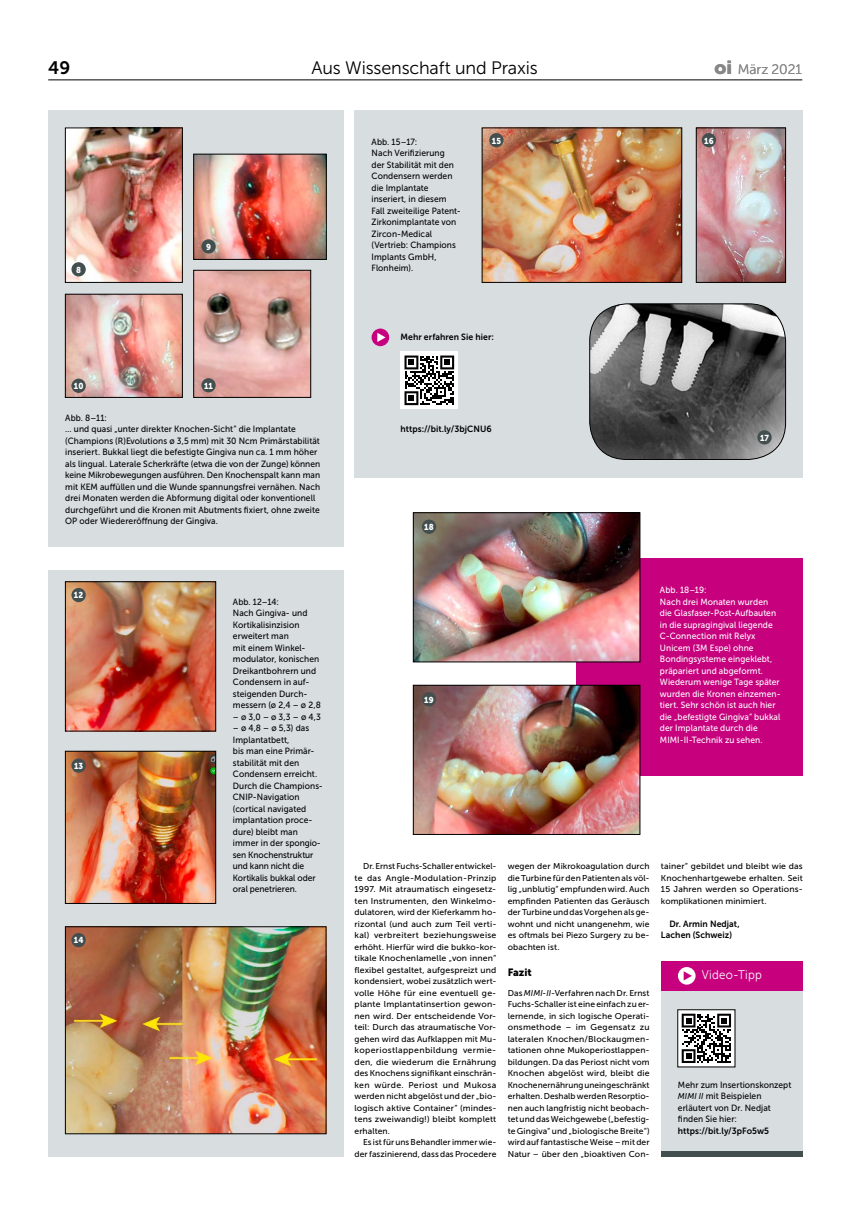
<style>
.page{position:relative;width:851px;height:1219px;background:#fff}
.page>*{position:absolute;margin:0;border:0;box-sizing:border-box;transform-origin:0 0}
.t1{font:18.8px "Museo Sans 900";color:#868786}
.t2{font:18px "Museo Sans 300";letter-spacing:-.01em;color:#000}
.t3{font:18px "Museo Sans 700";color:#000}
.t4{font:13.8px "Museo Sans 300";letter-spacing:-.005em;color:#868786}
.t5{font:12.5px "Museo Sans 300";letter-spacing:.02em;color:#fff;scale:.92 1}
.t6{font:10.5px "Museo Sans 900";letter-spacing:-.005em;color:#000}
.t7{font:9px/11.5px "Museo Sans 500";letter-spacing:.01em;color:#000;scale:.94 1}
.t8{font:9px/11.5px "Museo Sans 500";letter-spacing:.01em;color:#fff;scale:.94 1}
.t9{font:9px/11.5px "Museo Sans 700";letter-spacing:.01em;color:#000;scale:.96 1}
.t10{font:8.6px "Museo Sans 900";letter-spacing:.015em;color:#fff;scale:.92 1}
.t11{font:8.5px/11.5px "Museo Sans 500";letter-spacing:.015em;color:#000;text-align:justify}
.s1{font-style:italic}
.s2{font-style:italic;font-size:8.5px}
</style>
<div class="page">
<hr style="left:48px;top:79px;width:754px;height:1px;background:#000">
<div style="left:354px;top:111px;width:448px;height:367px;background:#d8dde0"></div>
<img style="left:698px;top:130px;width:85px;height:151px">
<div style="left:696px;top:128px;width:89px;height:155px;border:1px solid #000"></div>
<img style="left:589px;top:304px;width:196px;height:155px">
<div style="left:589px;top:304px;width:196px;height:156px;border:1px solid #000;border-radius:37px"></div>
<div style="left:400px;top:352px;width:58px;height:57px;background:#fff"></div>
<svg style="left:404px;top:356px;width:50px;height:49px"></svg>
<div style="left:48px;top:570px;width:295px;height:587px;background:#d8dde0"></div>
<img style="left:67px;top:584px;width:147px;height:145px">
<div style="left:65px;top:582px;width:151px;height:149px;border:1px solid #000"></div>
<img style="left:67px;top:753px;width:147px;height:149px">
<div style="left:65px;top:751px;width:151px;height:153px;border:1px solid #000"></div>
<img style="left:67px;top:929px;width:257px;height:203px">
<div style="left:65px;top:927px;width:261px;height:207px;border:1px solid #000"></div>
<div style="left:48px;top:111px;width:295px;height:436px;background:#d8dde0"></div>
<img style="left:67px;top:130px;width:113px;height:151px">
<div style="left:65px;top:128px;width:117px;height:155px;border:1px solid #000"></div>
<img style="left:195px;top:156px;width:129px;height:102px">
<div style="left:193px;top:154px;width:133px;height:106px;border:1px solid #000"></div>
<img style="left:67px;top:296px;width:113px;height:100px">
<div style="left:65px;top:294px;width:117px;height:104px;border:1px solid #000"></div>
<img style="left:195px;top:272px;width:114px;height:124px">
<div style="left:193px;top:270px;width:118px;height:128px;border:1px solid #000"></div>
<div style="left:71px;top:262px;width:15px;height:14px;background:#434e4e;border-radius:50%"></div>
<div style="left:201px;top:239px;width:15px;height:15px;background:#434e4e;border-radius:50%"></div>
<div style="left:71px;top:379px;width:15px;height:14px;background:#434e4e;border-radius:50%"></div>
<div style="left:201px;top:378px;width:15px;height:14px;background:#434e4e;border-radius:50%"></div>
<div style="left:71px;top:588px;width:15px;height:14px;background:#434e4e;border-radius:50%"></div>
<div style="left:71px;top:758px;width:15px;height:15px;background:#434e4e;border-radius:50%"></div>
<div style="left:71px;top:933px;width:15px;height:14px;background:#434e4e;border-radius:50%"></div>
<img style="left:484px;top:130px;width:195px;height:151px">
<div style="left:660px;top:986px;width:142px;height:171px;background:#d8dde0"></div>
<div style="left:660px;top:961px;width:142px;height:29px;background:#c7007e"></div>
<div style="left:660px;top:1151px;width:142px;height:6px;background:#434e4e"></div>
<svg style="left:677px;top:967px;width:18px;height:18px"></svg>
<svg style="left:683px;top:971px;width:8px;height:9px"></svg>
<div style="left:677px;top:1010px;width:57px;height:57px;background:#fff"></div>
<svg style="left:681px;top:1014px;width:50px;height:49px"></svg>
<div style="left:575px;top:559px;width:227px;height:217px;background:#c7007e"></div>
<img style="left:415px;top:515px;width:223px;height:145px">
<div style="left:413px;top:513px;width:227px;height:149px;border:1px solid #000"></div>
<img style="left:415px;top:687px;width:223px;height:146px">
<div style="left:413px;top:685px;width:227px;height:150px;border:1px solid #000"></div>
<div style="left:489px;top:133px;width:14px;height:14px;background:#434e4e;border-radius:50%"></div>
<div style="left:701px;top:133px;width:15px;height:14px;background:#434e4e;border-radius:50%"></div>
<div style="left:757px;top:430px;width:14px;height:14px;background:#434e4e;border-radius:50%"></div>
<div style="left:422px;top:520px;width:14px;height:14px;background:#434e4e;border-radius:50%"></div>
<div style="left:422px;top:692px;width:14px;height:14px;background:#434e4e;border-radius:50%"></div>
<div style="left:371px;top:329px;width:18px;height:17px;background:#c7007e;border-radius:50%"></div>
<svg style="left:377px;top:333px;width:8px;height:9px"></svg>
<h2 class="t3" style="left:48px;top:58px;width:24px">49</h2>
<h2 class="t2" style="left:311px;top:58px;width:228px">Aus Wissenschaft und Praxis</h2>
<h1 class="t1" style="left:714px;top:57px;width:19px">oi</h1>
<h3 class="t4" style="left:737px;top:62px;width:66px">März 2021</h3>
<p class="t10" style="left:76px;top:265px;width:7px">8</p>
<p class="t10" style="left:206px;top:242px;width:7px">9</p>
<p class="t10" style="left:74px;top:381px;width:12px">10</p>
<p class="t10" style="left:204px;top:381px;width:11px">11</p>
<p class="t7" style="left:65px;top:412px;width:273px">Abb. 8–11:<br>… und quasi „unter direkter Knochen-Sicht“ die Implantate (Champions (R)Evolutions ø 3,5 mm) mit 30 Ncm Primärstabilität inseriert. Bukkal liegt die befestigte Gingiva nun ca. 1 mm höher als lingual. Laterale Scherkräfte (etwa die von der Zunge) können keine Mikrobewegungen ausführen. Den Knochenspalt kann man mit KEM auffüllen und die Wunde spannungsfrei vernähen. Nach drei Monaten werden die Abformung digital oder konventionell durchgeführt und die Kronen mit Abutments fixiert, ohne zweite OP oder Wiedereröffnung der Gingiva.</p>
<p class="t10" style="left:74px;top:590px;width:12px">12</p>
<p class="t10" style="left:74px;top:761px;width:11px">13</p>
<p class="t10" style="left:74px;top:935px;width:12px">14</p>
<p class="t7" style="left:233px;top:596px;width:95px">Abb. 12–14:<br>Nach Gingiva- und<br>Kortikalisinzision erweitert man<br>mit einem Winkel&shy;modulator, konischen<br>Dreikantbohrern und<br>Condensern in auf&shy;steigenden Durch&shy;messern (ø 2,4 – ø 2,8</p>
<p class="t7" style="left:233px;top:711px;width:95px">– ø 3,0 – ø 3,3 – ø 4,3</p>
<p class="t7" style="left:233px;top:722px;width:97px">– ø 4,8 – ø 5,3) das<br>Implantatbett,<br>bis man eine Primär&shy;stabilität mit den<br>Condensern erreicht.<br>Durch die Champions-<br>CNIP-Navigation (cortical navigated implantation proce&shy;dure) bleibt man immer in der spongio&shy;sen Knochenstruktur und kann nicht die<br>Kortikalis bukkal oder oral penetrieren.</p>
<p class="t7" style="left:371px;top:136px;width:96px">Abb. 15–17:<br>Nach Verifizierung<br>der Stabilität mit den<br>Condensern werden die Implantate inseriert, in diesem<br>Fall zweiteilige Patent-<br>Zirkonimplantate von<br>Zircon-Medical (Vertrieb: Champions<br>Implants GmbH,<br>Flonheim).</p>
<p class="t10" style="left:491px;top:136px;width:11px">15</p>
<p class="t10" style="left:704px;top:136px;width:12px">16</p>
<p class="t9" style="left:400px;top:331px;width:99px">Mehr erfahren Sie hier:</p>
<p class="t9" style="left:400px;top:423px;width:96px">https://bit.ly/3bjCNU6</p>
<p class="t10" style="left:424px;top:522px;width:12px">18</p>
<p class="t10" style="left:424px;top:695px;width:12px">19</p>
<p class="t10" style="left:759px;top:433px;width:11px">17</p>
<p class="t8" style="left:659px;top:584px;width:130px">Abb. 18–19:<br>Nach drei Monaten wurden die Glasfaser-Post-Aufbauten in die supragingival liegende<br>C-Connection mit Relyx<br>Unicem (3M Espe) ohne<br>Bondingsysteme eingeklebt, präpariert und abgeformt.<br>Wiederum wenige Tage später wurden die Kronen einzemen&shy;tiert. Sehr schön ist auch hier die „befestigte Gingiva“ bukkal der Implantate durch die<br>MIMI-II-Technik zu sehen.</p>
<p class="t11" style="left:354px;top:860px;width:143px;text-align:left;text-indent:9px">Dr. Ernst Fuchs-Schaller entwickel&shy;te das Angle-Modulation-Prinzip 1997. Mit atraumatisch eingesetz&shy;ten Instrumenten, den Winkelmo&shy;dulatoren, wird der Kieferkamm ho&shy;rizontal (und auch zum Teil verti&shy;kal) verbreitert beziehungsweise erhöht. Hierfür wird die bukko-kor&shy;tikale Knochenlamelle „von innen“ flexibel gestaltet, aufgespreizt und kondensiert, wobei zusätzlich wert&shy;volle Höhe für eine eventuell ge&shy;plante lmplantatinsertion gewon&shy;nen wird. Der entscheidende Vor&shy;teil: Durch das atraumatische Vor&shy;gehen wird das Aufklappen mit Mu&shy;koperiostlappenbildung vermie&shy;den, die wiederum die Ernährung des Knochens signifikant einschrän&shy;ken würde. Periost und Mukosa werden nicht abgelöst und der „bio&shy;logisch aktive Container” (mindes&shy;tens zweiwandig!) bleibt komplett erhalten.</p>
<p class="t11" style="left:354px;top:1136px;width:143px;text-align:right">Es ist für uns Behandler immer wie&shy;der faszinierend, dass das Procedere</p>
<p class="t11" style="left:507px;top:860px;width:143px">wegen der Mikrokoagulation durch die Turbine für den Patienten als völ&shy;lig „unblutig“ empfunden wird. Auch empfinden Patienten das Geräusch der Turbine und das Vorgehen als ge&shy;wohnt und nicht unangenehm, wie es oftmals bei Piezo Surgery zu be&shy;obachten ist.</p>
<p class="t6" style="left:507px;top:966px;width:25px">Fazit</p>
<p class="t11" style="left:507px;top:987px;width:143px">Das <span class="s1">MIMI-II</span>-Verfahren nach Dr. Ernst Fuchs-Schaller ist eine einfach zu er&shy;lernende, in sich logische Operati&shy;onsmethode – im Gegensatz zu lateralen Knochen/Blockaugmen&shy;tationen ohne Mukoperiostlappen&shy;bildungen. Da das Periost nicht vom Knochen abgelöst wird, bleibt die Knochenernährung uneingeschränkt erhalten. Deshalb werden Resorptio&shy;nen auch langfristig nicht beobach&shy;tet und das Weichgewebe („befestig&shy;te Gingiva“ und „biologische Breite“) wird auf fantastische Weise – mit der Natur – über den „bioaktiven Con-</p>
<p class="t11" style="left:660px;top:860px;width:143px">tainer“ gebildet und bleibt wie das Knochenhartgewebe erhalten. Seit 15 Jahren werden so Operations&shy;komplikationen minimiert.</p>
<p class="t9" style="left:660px;top:918px;width:83px;text-indent:9px">Dr. Armin Nedjat,<br>Lachen (Schweiz)</p>
<h3 class="t5" style="left:701px;top:968px;width:67px">Video-Tipp</h3>
<p class="t7" style="left:677px;top:1079px;width:122px">Mehr zum Insertionskonzept<br><span class="s2">MIMI II</span> mit Beispielen erläutert von Dr. Nedjat finden Sie hier:</p>
<p class="t9" style="left:677px;top:1125px;width:96px">https://bit.ly/3pFo5w5</p>
</div>
